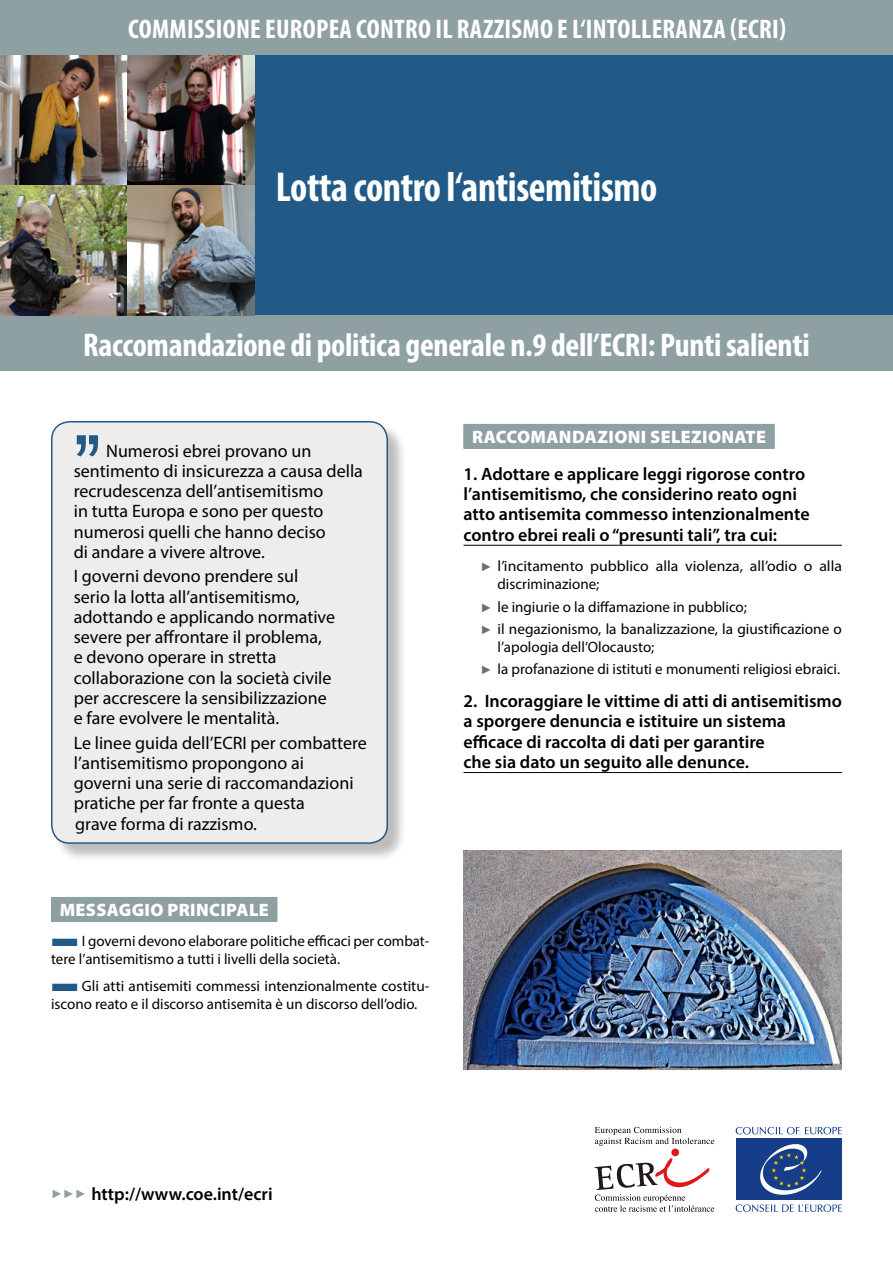
<style>
.page{position:relative;width:893px;height:1263px;background:#fff}
.page>*{position:absolute;margin:0;border:0;box-sizing:border-box;transform-origin:0 0}
.t1{font:700 condensed 42px "Myriad Pro";letter-spacing:-.01em;color:#fff;scale:.95 1}
.t2{font:700 condensed 33px "Myriad Pro";letter-spacing:-.01em;color:#fff}
.t3{font:700 condensed 27px "Myriad Pro";letter-spacing:.01em;color:#fff}
.t4{font:18px/20.2px "Myriad Pro";color:#000}
.t5{font:600 18px/20.2px "Myriad Pro";color:#000}
.t6{font:900 18px "Myriad Pro";letter-spacing:.02em;color:#fff}
.t7{font:15px/18px "Myriad Pro";color:#000}
.t8{font:15px/18px "Myriad Pro";color:#000;scale:1.05 1}
.s1{color:#215a87}
.s2{font-family:"Arial";font-size:12px;color:#706f6f}
.s3{font-family:"Arial";font-weight:400;font-size:12px;color:#8fa0a3}
</style>
<div class="page">
<div style="left:0;top:0;width:893px;height:316px;background:#8fa0a3"></div>
<div style="left:51px;top:898px;width:226px;height:24px;background:#8fa0a3"></div>
<div style="left:51px;top:897px;width:226px;height:24px;background:#8fa0a3"></div>
<div style="left:463px;top:425px;width:312px;height:24px;background:#8fa0a3"></div>
<div style="left:463px;top:424px;width:312px;height:24px;background:#8fa0a3"></div>
<hr style="left:463px;top:545px;width:379px;height:1px;background:#000">
<hr style="left:463px;top:772px;width:379px;height:1px;background:#000">
<div style="left:254px;top:55px;width:639px;height:271px;background:#215a87"></div>
<div style="left:0;top:316px;width:893px;height:55px;background:#8fa0a3"></div>
<div style="left:53px;top:423px;width:354px;height:439px;background:#000;opacity:.26"></div>
<div style="left:52px;top:422px;width:335px;height:421px;background:#ededed;border-radius:18px"></div>
<svg style="left:77px;top:435px;width:21px;height:21px"></svg>
<div style="left:51px;top:421px;width:337px;height:423px;border:2px solid #215a87;border-radius:18px"></div>
<img style="left:0;top:55px;width:254px;height:261px">
<svg style="left:595px;top:1127px;width:119px;height:19px"></svg>
<div style="left:671px;top:1148px;width:8px;height:8px;background:#e11717;border-radius:50%"></div>
<svg style="left:595px;top:1158px;width:119px;height:54px"></svg>
<svg style="left:736px;top:1127px;width:106px;height:7px"></svg>
<svg style="left:736px;top:1204px;width:106px;height:8px"></svg>
<div style="left:736px;top:1139px;width:106px;height:61px;background:#153d8a"></div>
<svg style="left:760px;top:1144px;width:62px;height:51px"></svg>
<img style="left:463px;top:850px;width:379px;height:219px">
<h3 class="t3" style="left:128px;top:12px;width:659px">COMMISSIONE EUROPEA CONTRO IL RAZZISMO E L‘INTOLLERANZA (ECRI)</h3>
<h1 class="t1" style="left:276px;top:161px;width:403px">Lotta contro l‘antisemitismo</h1>
<h2 class="t2" style="left:83px;top:324px;width:728px">Raccomandazione di politica generale n.9 dell’ECRI: Punti salienti</h2>
<p class="t4" style="left:74px;top:440px;width:291px;text-indent:32px">Numerosi ebrei provano un sentimento di insicurezza a causa della recrudescenza dell’antisemitismo<br>in tutta Europa e sono per questo numerosi quelli che hanno deciso<br>di andare a vivere altrove.</p>
<p class="t4" style="left:74px;top:566px;width:263px">I governi devono prendere sul serio la lotta all’antisemitismo, adottando e applicando normative severe per affrontare il problema, e devono operare in stretta collaborazione con la società civile per accrescere la sensibilizzazione e fare evolvere le mentalità.</p>
<p class="t4" style="left:74px;top:732px;width:295px">Le linee guida dell’ECRI per combattere l’antisemitismo propongono ai<br>governi una serie di raccomandazioni pratiche per far fronte a questa<br>grave forma di razzismo.</p>
<p class="t6" style="left:60px;top:897px;width:211px">MESSAGGIO PRINCIPALE</p>
<p class="t7" style="left:51px;top:932px;width:380px"><span class="s1">■</span>I governi devono elaborare politiche efficaci per combat&shy;tere l’antisemitismo a tutti i livelli della società.</p>
<p class="t7" style="left:51px;top:977px;width:380px"><span class="s1">■</span>Gli atti antisemiti commessi intenzionalmente costitu&shy;iscono reato e il discorso antisemita è un discorso dell’odio.</p>
<p class="t6" style="left:472px;top:424px;width:295px">RACCOMANDAZIONI SELEZIONATE</p>
<p class="t5" style="left:463px;top:463px;width:348px">1. Adottare e applicare leggi rigorose contro l’antisemitismo, che considerino reato ogni atto antisemita commesso intenzionalmente contro ebrei reali o “presunti tali”, tra cui:</p>
<p class="t8" style="left:497px;top:557px;width:330px;text-indent:-17px"><span class="s2">►</span> l’incitamento pubblico alla violenza, all’odio o alla discriminazione;</p>
<p class="t7" style="left:480px;top:595px;width:363px;line-height:22.2px"><span class="s2">►</span> le ingiurie o la diffamazione in pubblico;<br><span class="s2">►</span> il negazionismo, la banalizzazione, la giustificazione o</p>
<p class="t7" style="left:480px;top:635px;width:361px;line-height:22.2px;text-indent:17px">l’apologia dell’Olocausto;<br><span class="s2">►</span> la profanazione di istituti e monumenti religiosi ebraici.</p>
<p class="t5" style="left:463px;top:690px;width:380px">2. Incoraggiare le vittime di atti di antisemitismo a sporgere denuncia e istituire un sistema efficace di raccolta di dati per garantire<br>che sia dato un seguito alle denunce.</p>
<p class="t5" style="left:51px;top:1183px;width:223px"><span class="s3">►►►</span> http://www.coe.int/ecri</p>
</div>
